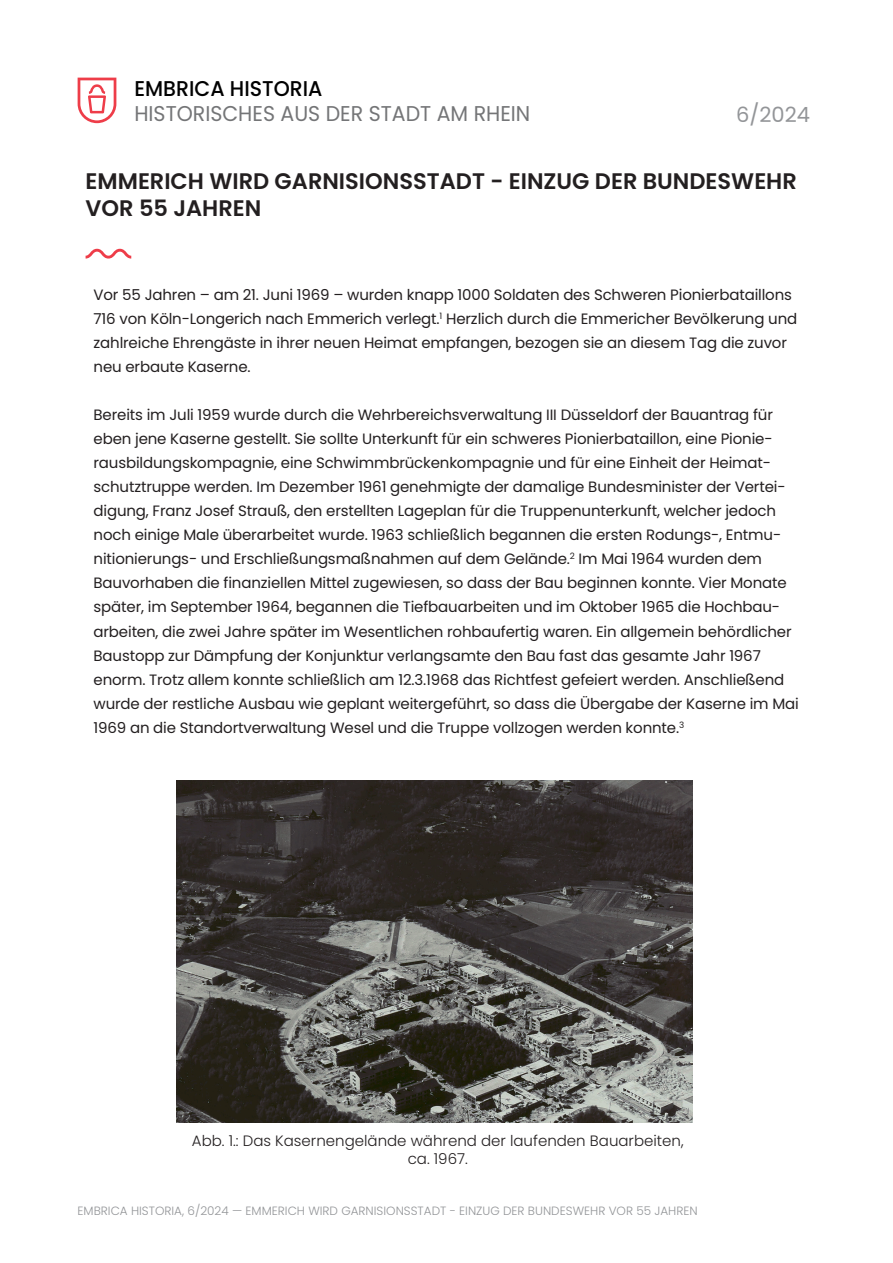
<style>
.page{position:relative;width:893px;height:1263px;background:#fff}
.page>*{position:absolute;margin:0;border:0;box-sizing:border-box;transform-origin:0 0}
.t1{font:600 22.5px/27px "Poppins";color:#231f20}
.t2{font:21.3px/25.5px "Poppins";color:#747577;scale:.96 1}
.t3{font:21px "Poppins";color:#939598}
.t4{font:15px/24px "Poppins";letter-spacing:-.01em;color:#231f20}
.t5{font:300 15px "Poppins";color:#231f20}
.t6{font:300 12px "Poppins";color:#939598}
.s1{font-weight:500;color:#000}
</style>
<div class="page">
<svg style="left:78px;top:78px;width:38px;height:45px"></svg>
<svg style="left:86px;top:249px;width:45px;height:10px"></svg>
<img style="left:176px;top:780px;width:517px;height:342px">
<p class="t2" style="left:134px;top:76px;width:414px"><span class="s1">EMBRICA HISTORIA<br></span>HISTORISCHES AUS DER STADT AM RHEIN</p>
<p class="t3" style="left:736px;top:102px;width:75px">6/2024</p>
<p class="t1" style="left:86px;top:168px;width:713px">EMMERICH WIRD GARNISIONSSTADT - EINZUG DER BUNDESWEHR<br>VOR 55 JAHREN</p>
<p class="t4" style="left:94px;top:283px;width:705px">Vor 55 Jahren – am 21. Juni 1969 – wurden knapp 1000 Soldaten des Schweren Pionierbataillons 716 von Köln-Longerich nach Emmerich verlegt.<sup>1</sup> Herzlich durch die Emmericher Bevölkerung und zahlreiche Ehrengäste in ihrer neuen Heimat empfangen, bezogen sie an diesem Tag die zuvor neu erbaute Kaserne.</p>
<p class="t4" style="left:94px;top:403px;width:707px">Bereits im Juli 1959 wurde durch die Wehrbereichsverwaltung III Düsseldorf der Bauantrag für eben jene Kaserne gestellt. Sie sollte Unterkunft für ein schweres Pionierbataillon, eine Pionie&shy;rausbildungskompagnie, eine Schwimmbrückenkompagnie und für eine Einheit der Heimat&shy;schutztruppe werden. Im Dezember 1961 genehmigte der damalige Bundesminister der Vertei&shy;digung, Franz Josef Strauß, den erstellten Lageplan für die Truppenunterkunft, welcher jedoch noch einige Male überarbeitet wurde. 1963 schließlich begannen die ersten Rodungs-, Entmu&shy;nitionierungs- und Erschließungsmaßnahmen auf dem Gelände.<sup>2</sup> Im Mai 1964 wurden dem Bauvorhaben die finanziellen Mittel zugewiesen, so dass der Bau beginnen konnte. Vier Monate später, im September 1964, begannen die Tiefbauarbeiten und im Oktober 1965 die Hochbau&shy;arbeiten, die zwei Jahre später im Wesentlichen rohbaufertig waren. Ein allgemein behördlicher Baustopp zur Dämpfung der Konjunktur verlangsamte den Bau fast das gesamte Jahr 1967 enorm. Trotz allem konnte schließlich am 12.3.1968 das Richtfest gefeiert werden. Anschließend wurde der restliche Ausbau wie geplant weitergeführt, so dass die Übergabe der Kaserne im Mai 1969 an die Standortverwaltung Wesel und die Truppe vollzogen werden konnte.<sup>3</sup></p>
<p class="t5" style="left:192px;top:1132px;width:493px">Abb. 1.: Das Kasernengelände während der laufenden Bauarbeiten,</p>
<p class="t5" style="left:408px;top:1150px;width:62px">ca. 1967.</p>
<p class="t6" style="left:78px;top:1203px;width:622px">EMBRICA HISTORIA, 6/2024 — EMMERICH WIRD GARNISIONSSTADT - EINZUG DER BUNDESWEHR VOR 55 JAHREN</p>
</div>
